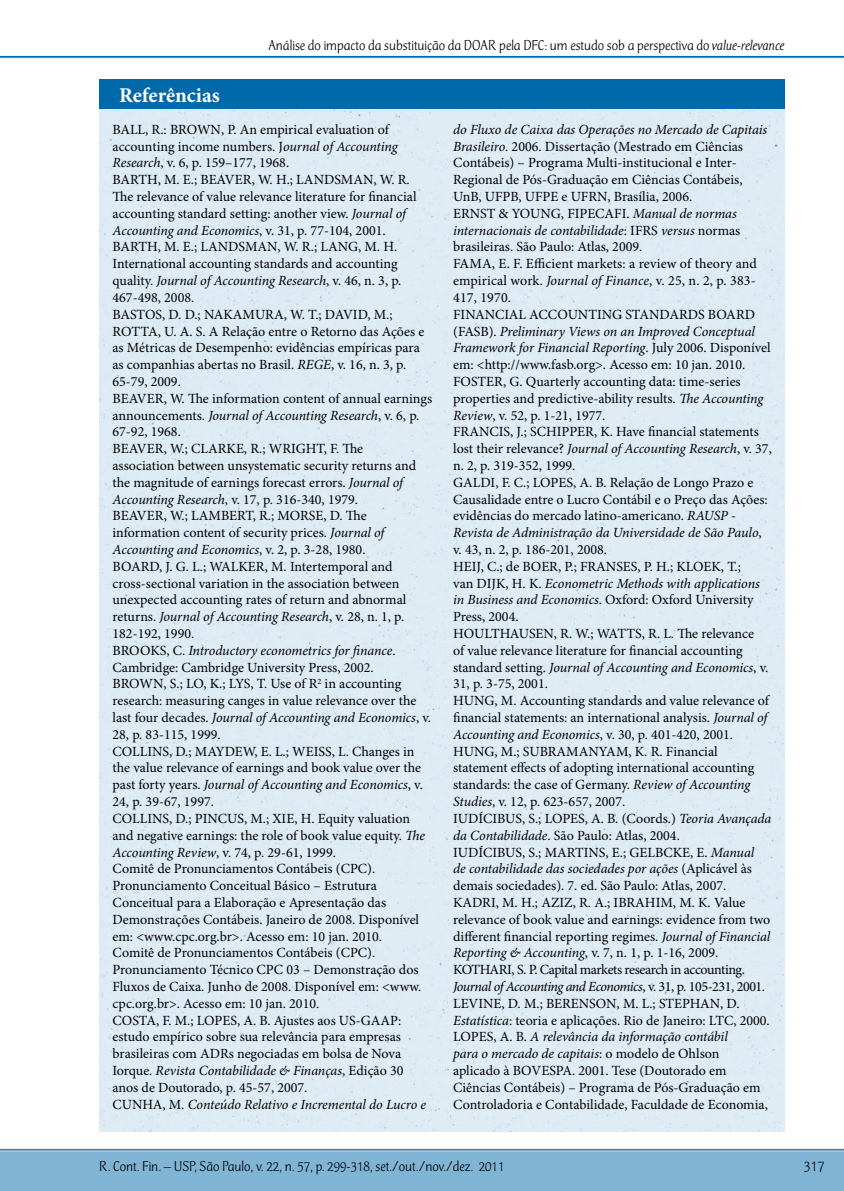
<style>
.page{position:relative;width:844px;height:1191px;background:#fff}
.page>*{position:absolute;margin:0;border:0;box-sizing:border-box;transform-origin:0 0}
.t1{font:700 21px "Minion Pro";letter-spacing:-.005em;color:#fff}
.t2{font:300 15.75px "CT Mercurius Std";color:#000}
.t3{font:300 14.88px "CT Mercurius Std";color:#000}
.t4{font:14px/16.8px "Minion Pro";color:#000}
.s1{font-style:italic}
</style>
<div class="page">
<hr style="left:0;top:57px;width:843px;height:2px;background:#e6e7e8">
<hr style="left:0;top:56px;width:843px;height:2px;background:#0069aa">
<div style="left:0;top:1151px;width:843px;height:40px;background:#80b4d5"></div>
<hr style="left:0;top:1149px;width:843px;height:2px;background:#e6e7e8">
<hr style="left:0;top:1148px;width:843px;height:2px;background:#3387bb">
<div style="left:99px;top:109px;width:685px;height:1022px;background:#deecf4"></div>
<div style="left:99px;top:79px;width:685px;height:30px;background:#0069aa"></div>
<h1 class="t1" style="left:119px;top:80px;width:102px">Referências</h1>
<p class="t3" style="left:268px;top:37px;width:517px">Análise do impacto da substituição da DOAR pela DFC: um estudo sob a perspectiva do <span class="s1">value-relevance</span></p>
<p class="t4" style="left:112px;top:121px;width:321px">BALL, R.: BROWN, P. An empirical evaluation of accounting income numbers. J<span class="s1">ournal of Accounting Research</span>, v. 6, p. 159–177, 1968.<br>BARTH, M. E.; BEAVER, W. H.; LANDSMAN, W. R.<br>The relevance of value relevance literature for financial accounting standard setting: another view. <span class="s1">Journal of Accounting and Economics</span>, v. 31, p. 77-104, 2001.<br>BARTH, M. E.; LANDSMAN, W. R.; LANG, M. H.<br>International accounting standards and accounting quality. <span class="s1">Journal of Accounting Research</span>, v. 46, n. 3, p.<br>467-498, 2008.<br>BASTOS, D. D.; NAKAMURA, W. T.; DAVID, M.; ROTTA, U. A. S. A Relação entre o Retorno das Ações e as Métricas de Desempenho: evidências empíricas para as companhias abertas no Brasil. <span class="s1">REGE</span>, v. 16, n. 3, p.<br>65-79, 2009.<br>BEAVER, W. The information content of annual earnings announcements. <span class="s1">Journal of Accounting Research</span>, v. 6, p.<br>67-92, 1968.<br>BEAVER, W.; CLARKE, R.; WRIGHT, F. The<br>association between unsystematic security returns and the magnitude of earnings forecast errors. <span class="s1">Journal of Accounting Research</span>, v. 17, p. 316-340, 1979.<br>BEAVER, W.; LAMBERT, R.; MORSE, D. The information content of security prices. <span class="s1">Journal of Accounting and Economics</span>, v. 2, p. 3-28, 1980.<br>BOARD, J. G. L.; WALKER, M. Intertemporal and cross-sectional variation in the association between unexpected accounting rates of return and abnormal returns. <span class="s1">Journal of Accounting Research</span>, v. 28, n. 1, p.<br>182-192, 1990.<br>BROOKS, C. <span class="s1">Introductory econometrics for finance</span>.<br>Cambridge: Cambridge University Press, 2002.<br>BROWN, S.; LO, K.; LYS, T. Use of R<sup>2</sup> in accounting research: measuring canges in value relevance over the last four decades. <span class="s1">Journal of Accounting and Economics</span>, v.<br>28, p. 83-115, 1999.<br>COLLINS, D.; MAYDEW, E. L.; WEISS, L. Changes in the value relevance of earnings and book value over the past forty years. <span class="s1">Journal of Accounting and Economics</span>, v.<br>24, p. 39-67, 1997.<br>COLLINS, D.; PINCUS, M.; XIE, H. Equity valuation and negative earnings: the role of book value equity. <span class="s1">The Accounting Review</span>, v. 74, p. 29-61, 1999.<br>Comitê de Pronunciamentos Contábeis (CPC).<br>Pronunciamento Conceitual Básico – Estrutura Conceitual para a Elaboração e Apresentação das Demonstrações Contábeis. Janeiro de 2008. Disponível em: &lt;www.cpc.org.br&gt;. Acesso em: 10 jan. 2010.<br>Comitê de Pronunciamentos Contábeis (CPC).<br>Pronunciamento Técnico CPC 03 – Demonstração dos Fluxos de Caixa. Junho de 2008. Disponível em: &lt;www. cpc.org.br&gt;. Acesso em: 10 jan. 2010.<br>COSTA, F. M.; LOPES, A. B. Ajustes aos US-GAAP: estudo empírico sobre sua relevância para empresas brasileiras com ADRs negociadas em bolsa de Nova Iorque. <span class="s1">Revista Contabilidade &amp; Finanças</span>, Edição 30 anos de Doutorado, p. 45-57, 2007.<br>CUNHA, M. <span class="s1">Conteúdo Relativo e Incremental do Lucro e</span></p>
<p class="t4" style="left:453px;top:121px;width:320px"><span class="s1">do Fluxo de Caixa das Operações no Mercado de Capitais Brasileiro</span>. 2006. Dissertação (Mestrado em Ciências Contábeis) – Programa Multi-institucional e Inter-Regional de Pós-Graduação em Ciências Contábeis, UnB, UFPB, UFPE e UFRN, Brasília, 2006.<br>ERNST &amp; YOUNG, FIPECAFI. <span class="s1">Manual de normas internacionais de contabilidade</span>: IFRS <span class="s1">versus</span> normas brasileiras. São Paulo: Atlas, 2009.<br>FAMA, E. F. Efficient markets: a review of theory and empirical work. <span class="s1">Journal of Finance</span>, v. 25, n. 2, p. 383- 417, 1970.<br>FINANCIAL ACCOUNTING STANDARDS BOARD (FASB). <span class="s1">Preliminary Views on an Improved Conceptual Framework for Financial Reporting</span>. July 2006. Disponível em: &lt;http://www.fasb.org&gt;. Acesso em: 10 jan. 2010.<br>FOSTER, G. Quarterly accounting data: time-series properties and predictive-ability results. <span class="s1">The Accounting Review</span>, v. 52, p. 1-21, 1977.<br>FRANCIS, J.; SCHIPPER, K. Have financial statements lost their relevance? <span class="s1">Journal of Accounting Research</span>, v. 37, n. 2, p. 319-352, 1999.<br>GALDI, F. C.; LOPES, A. B. Relação de Longo Prazo e Causalidade entre o Lucro Contábil e o Preço das Ações: evidências do mercado latino-americano. <span class="s1">RAUSP - Revista de Administração da Universidade de São Paulo</span>, v. 43, n. 2, p. 186-201, 2008.<br>HEIJ, C.; de BOER, P.; FRANSES, P. H.; KLOEK, T.;<br>van DIJK, H. K. <span class="s1">Econometric Methods with applications in Business and Economics</span>. Oxford: Oxford University Press, 2004.<br>HOULTHAUSEN, R. W.; WATTS, R. L. The relevance<br>of value relevance literature for financial accounting standard setting. <span class="s1">Journal of Accounting and Economics</span>, v.<br>31, p. 3-75, 2001.<br>HUNG, M. Accounting standards and value relevance of financial statements: an international analysis. <span class="s1">Journal of Accounting and Economics</span>, v. 30, p. 401-420, 2001.<br>HUNG, M.; SUBRAMANYAM, K. R. Financial statement effects of adopting international accounting standards: the case of Germany. <span class="s1">Review of Accounting Studies</span>, v. 12, p. 623-657, 2007.<br>IUDÍCIBUS, S.; LOPES, A. B. (Coords.) <span class="s1">Teoria Avançada da Contabilidade</span>. São Paulo: Atlas, 2004.<br>IUDÍCIBUS, S.; MARTINS, E.; GELBCKE, E. <span class="s1">Manual<br>de contabilidade das sociedades por ações</span> (Aplicável às demais sociedades). 7. ed. São Paulo: Atlas, 2007.<br>KADRI, M. H.; AZIZ, R. A.; IBRAHIM, M. K. Value relevance of book value and earnings: evidence from two different financial reporting regimes. <span class="s1">Journal of Financial Reporting &amp; Accounting</span>, v. 7, n. 1, p. 1-16, 2009.<br>KOTHARI, S. P. Capital markets research in accounting.<br><span class="s1">Journal of Accounting and Economics</span>, v. 31, p. 105-231, 2001.<br>LEVINE, D. M.; BERENSON, M. L.; STEPHAN, D.<br><span class="s1">Estatística</span>: teoria e aplicações. Rio de Janeiro: LTC, 2000.<br>LOPES, A. B. <span class="s1">A relevância da informação contábil<br>para o mercado de capitais</span>: o modelo de Ohlson<br>aplicado à BOVESPA. 2001. Tese (Doutorado em Ciências Contábeis) – Programa de Pós-Graduação em Controladoria e Contabilidade, Faculdade de Economia,</p>
<p class="t3" style="left:99px;top:1158px;width:406px">R. Cont. Fin. – USP, São Paulo, v. 22, n. 57, p. 299-318, set./out./nov./dez. 2011</p>
<p class="t2" style="left:803px;top:1157px;width:22px">317</p>
</div>
